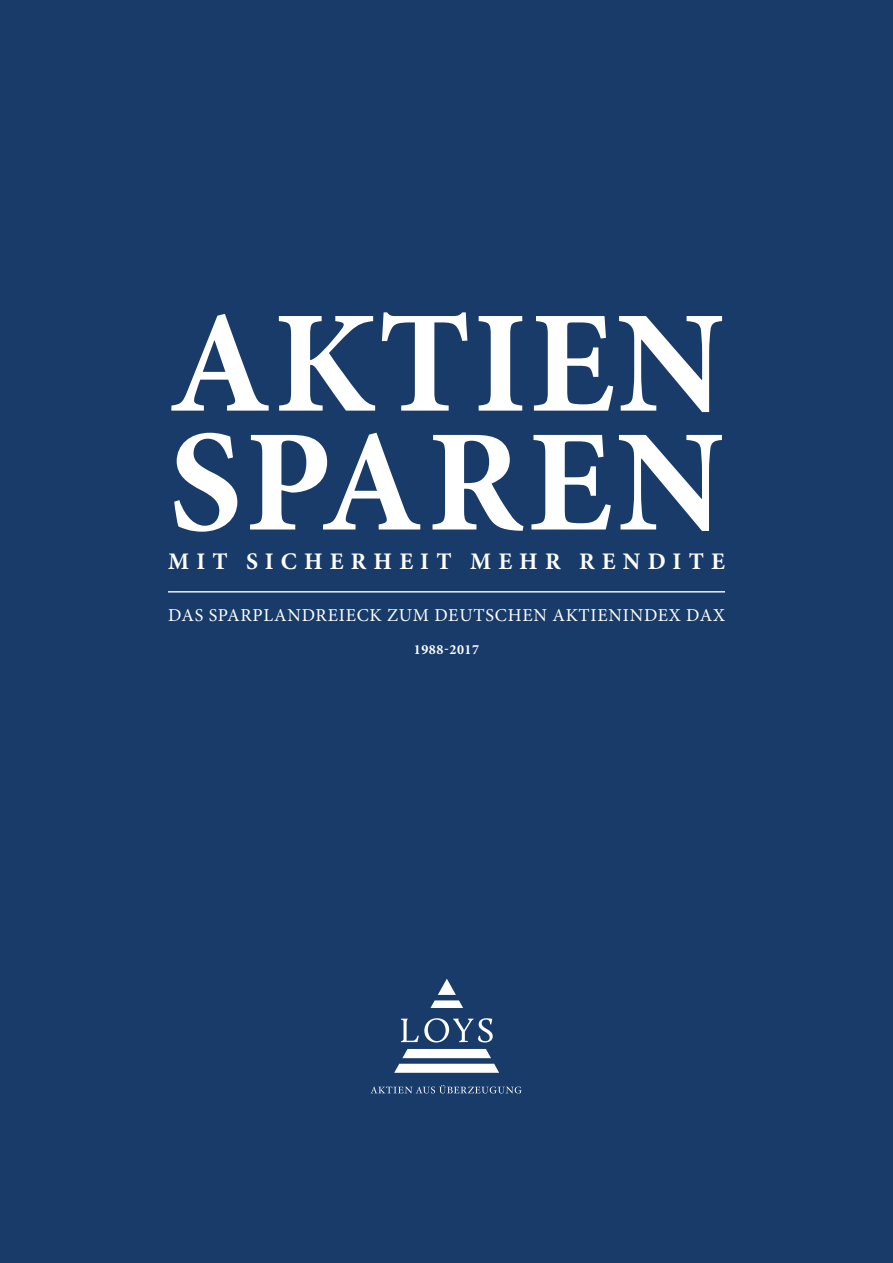
<style>
.page{position:relative;width:893px;height:1263px;background:#183b6a}
.page>*{position:absolute;margin:0;border:0;box-sizing:border-box;transform-origin:0 0}
.t1{font:700 145.5px "Minion Pro";letter-spacing:.015em;color:#fff}
.t2{font:700 23.85px "Minion Pro";letter-spacing:.3em;color:#fff}
.t3{font:18.15px "Minion Pro";letter-spacing:.04em;color:#fff}
.t4{font:700 13.95px "Minion Pro";letter-spacing:.04em;color:#fff}
</style>
<div class="page">
<hr style="left:168px;top:591px;width:557px;height:1px;background:#fff">
<svg style="left:394px;top:979px;width:105px;height:94px"></svg>
<svg style="left:371px;top:1085px;width:151px;height:8px"></svg>
<h1 class="t1" style="left:169px;top:262px;width:557px">AKTIEN</h1>
<h1 class="t1" style="left:169px;top:380px;width:557px">SPAREN</h1>
<h2 class="t2" style="left:168px;top:544px;width:558px">MIT SICHERHEIT MEHR RENDITE</h2>
<p class="t3" style="left:168px;top:603px;width:558px">DAS SPARPLANDREIECK ZUM DEUTSCHEN AKTIENINDEX DAX</p>
<p class="t4" style="left:414px;top:640px;width:67px">1988-2017</p>
</div>
